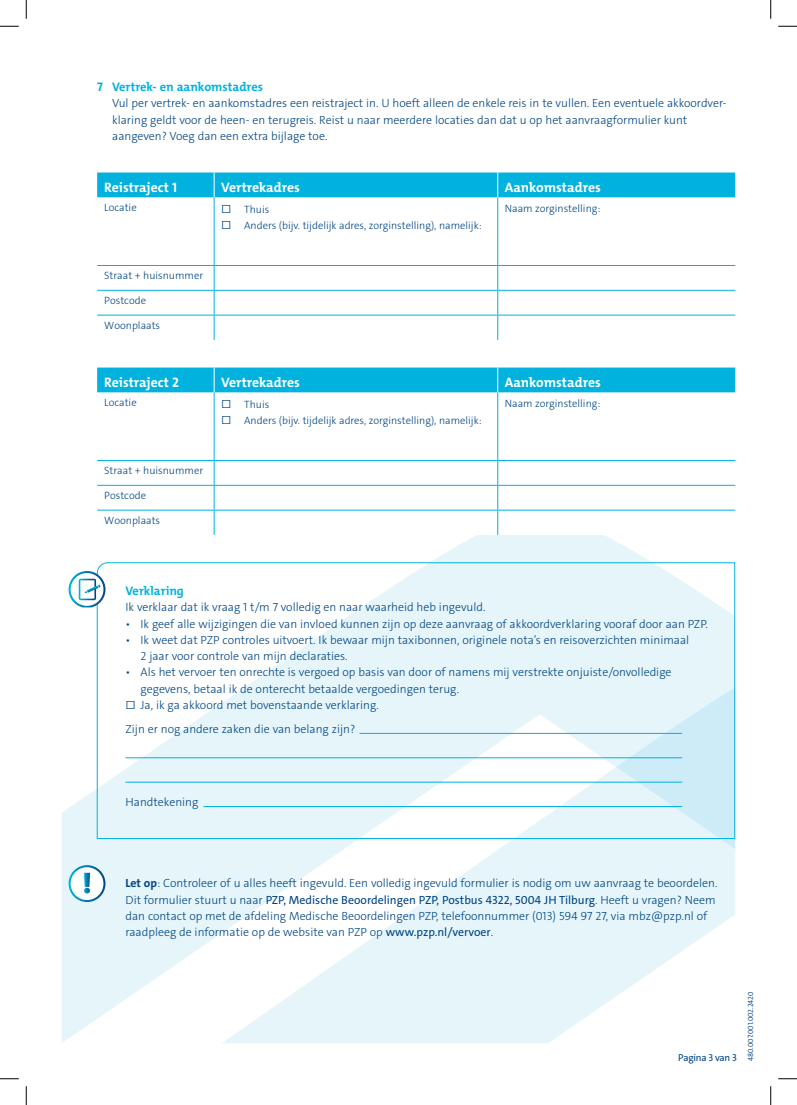
<style>
.page{position:relative;width:797px;height:1105px;background:#fff}
.page>*{position:absolute;margin:0;border:0;box-sizing:border-box;transform-origin:0 0}
.t1{font:700 13.75px "The Mix Os F";color:#fff}
.t2{font:700 12.5px "The Mix Os F";color:#00b2dd}
.t3{font:300 11.88px/16.2px "The Sans C4 s";color:#004583}
.t4{font:300 10.62px/16.2px "The Sans C4 s";color:#004583}
.t5{font:10px "The Sans C4 s";letter-spacing:-.02em;color:#004583}
.t6{font:300 7.5px "The Sans C4 s";color:#004583}
.s1{font-size:11.88px}
.s2{font-weight:700}
.s3{font-weight:400}
</style>
<div class="page">
<svg style="left:62px;top:535px;width:589px;height:508px;fill:#e5f5fa"></svg>
<svg style="left:222px;top:839px;width:513px;height:204px;fill:#e5f5fa"></svg>
<svg style="left:616px;top:839px;width:119px;height:10px"></svg>
<hr style="left:214px;top:197px;width:1px;height:68px;background:#00b2dd">
<hr style="left:497px;top:197px;width:1px;height:68px;background:#00b2dd">
<hr style="left:97px;top:265px;width:117px;height:1px;background:#00b2dd">
<hr style="left:214px;top:265px;width:284px;height:1px;background:#00b2dd">
<hr style="left:498px;top:265px;width:237px;height:1px;background:#00b2dd">
<hr style="left:97px;top:290px;width:117px;height:1px;background:#00b2dd">
<hr style="left:214px;top:290px;width:284px;height:1px;background:#00b2dd">
<hr style="left:498px;top:290px;width:237px;height:1px;background:#00b2dd">
<hr style="left:97px;top:315px;width:117px;height:1px;background:#00b2dd">
<hr style="left:214px;top:315px;width:284px;height:1px;background:#00b2dd">
<svg style="left:214px;top:266px;width:1px;height:74px"></svg>
<hr style="left:498px;top:315px;width:237px;height:1px;background:#00b2dd">
<svg style="left:497px;top:266px;width:1px;height:74px"></svg>
<div style="left:97px;top:172px;width:638px;height:25px;background:#00b2dd"></div>
<hr style="left:214px;top:392px;width:1px;height:68px;background:#00b2dd">
<hr style="left:497px;top:392px;width:1px;height:68px;background:#00b2dd">
<hr style="left:97px;top:460px;width:117px;height:1px;background:#00b2dd">
<hr style="left:214px;top:460px;width:284px;height:1px;background:#00b2dd">
<hr style="left:498px;top:460px;width:237px;height:1px;background:#00b2dd">
<hr style="left:97px;top:485px;width:117px;height:1px;background:#00b2dd">
<hr style="left:214px;top:485px;width:284px;height:1px;background:#00b2dd">
<hr style="left:498px;top:485px;width:237px;height:1px;background:#00b2dd">
<hr style="left:97px;top:510px;width:117px;height:1px;background:#00b2dd">
<hr style="left:214px;top:510px;width:284px;height:1px;background:#00b2dd">
<svg style="left:214px;top:461px;width:1px;height:74px"></svg>
<hr style="left:498px;top:510px;width:237px;height:1px;background:#00b2dd">
<svg style="left:497px;top:461px;width:1px;height:74px"></svg>
<div style="left:97px;top:367px;width:638px;height:25px;background:#00b2dd"></div>
<svg style="left:97px;top:562px;width:638px;height:277px"></svg>
<svg style="left:69px;top:571px;width:36px;height:36px"></svg>
<hr style="left:359px;top:733px;width:323px;height:1px;background:#00b2dd">
<hr style="left:125px;top:757px;width:557px;height:1px;background:#00b2dd">
<hr style="left:125px;top:782px;width:557px;height:1px;background:#00b2dd">
<hr style="left:203px;top:806px;width:479px;height:1px;background:#00b2dd">
<svg style="left:69px;top:865px;width:36px;height:37px"></svg>
<svg style="left:0;top:25px;width:19px;height:2px"></svg>
<svg style="left:778px;top:25px;width:19px;height:2px"></svg>
<svg style="left:0;top:1078px;width:19px;height:1px"></svg>
<svg style="left:778px;top:1078px;width:19px;height:1px"></svg>
<svg style="left:25px;top:0;width:2px;height:19px"></svg>
<svg style="left:25px;top:1086px;width:2px;height:19px"></svg>
<svg style="left:770px;top:0;width:1px;height:19px"></svg>
<svg style="left:770px;top:1086px;width:1px;height:19px"></svg>
<p class="t2" style="left:97px;top:79px;width:167px">7 Vertrek- en aankomstadres</p>
<p class="t3" style="left:112px;top:95px;width:616px">Vul per vertrek- en aankomstadres een reistraject in. U hoeft alleen de enkele reis in te vullen. Een eventuele akkoordver&shy;klaring geldt voor de heen- en terugreis. Reist u naar meerdere locaties dan dat u op het aanvraagformulier kunt aangeven? Voeg dan een extra bijlage toe.</p>
<p class="t1" style="left:104px;top:178px;width:74px">Reistraject 1</p>
<p class="t1" style="left:221px;top:178px;width:80px">Vertrekadres</p>
<p class="t1" style="left:505px;top:178px;width:97px">Aankomstadres</p>
<p class="t4" style="left:104px;top:199px;width:34px">Locatie</p>
<p class="t4" style="left:221px;top:202px;width:262px"><span class="s1">☐</span> Thuis<br><span class="s1">☐</span> Anders (bijv. tijdelijk adres, zorginstelling), namelijk:</p>
<p class="t4" style="left:505px;top:201px;width:97px">Naam zorginstelling:</p>
<p class="t4" style="left:104px;top:268px;width:100px">Straat + huisnummer</p>
<p class="t4" style="left:104px;top:292px;width:43px">Postcode</p>
<p class="t4" style="left:104px;top:317px;width:57px">Woonplaats</p>
<p class="t1" style="left:104px;top:373px;width:76px">Reistraject 2</p>
<p class="t1" style="left:221px;top:373px;width:80px">Vertrekadres</p>
<p class="t1" style="left:505px;top:373px;width:97px">Aankomstadres</p>
<p class="t4" style="left:104px;top:394px;width:34px">Locatie</p>
<p class="t4" style="left:221px;top:397px;width:262px"><span class="s1">☐</span> Thuis<br><span class="s1">☐</span> Anders (bijv. tijdelijk adres, zorginstelling), namelijk:</p>
<p class="t4" style="left:505px;top:396px;width:97px">Naam zorginstelling:</p>
<p class="t4" style="left:104px;top:463px;width:100px">Straat + huisnummer</p>
<p class="t4" style="left:104px;top:487px;width:43px">Postcode</p>
<p class="t4" style="left:104px;top:512px;width:57px">Woonplaats</p>
<p class="t2" style="left:125px;top:583px;width:60px">Verklaring</p>
<p class="t3" style="left:125px;top:599px;width:361px">Ik verklaar dat ik vraag 1 t/m 7 volledig en naar waarheid heb ingevuld.</p>
<p class="t3" style="left:125px;top:615px;width:584px">• Ik geef alle wijzigingen die van invloed kunnen zijn op deze aanvraag of akkoordverklaring vooraf door aan PZP.</p>
<p class="t3" style="left:140px;top:632px;width:550px;text-indent:-15px">• Ik weet dat PZP controles uitvoert. Ik bewaar mijn taxibonnen, originele nota’s en reisoverzichten minimaal<br>2 jaar voor controle van mijn declaraties.</p>
<p class="t3" style="left:125px;top:664px;width:547px">• Als het vervoer ten onrechte is vergoed op basis van door of namens mij verstrekte onjuiste/onvolledige</p>
<p class="t3" style="left:140px;top:680px;width:320px">gegevens, betaal ik de onterecht betaalde vergoedingen terug.</p>
<p class="t3" style="left:125px;top:697px;width:255px">☐ Ja, ik ga akkoord met bovenstaande verklaring.</p>
<p class="t3" style="left:125px;top:721px;width:231px">Zijn er nog andere zaken die van belang zijn?</p>
<p class="t3" style="left:125px;top:794px;width:74px">Handtekening</p>
<p class="t3" style="left:125px;top:875px;width:593px"><span class="s2">Let op</span>: Controleer of u alles heeft ingevuld. Een volledig ingevuld formulier is nodig om uw aanvraag te beoordelen.<br>Dit formulier stuurt u naar <span class="s3">PZP, Medische Beoordelingen PZP, Postbus 4322, 5004 JH Tilburg</span>. Heeft u vragen? Neem dan contact op met de afdeling Medische Beoordelingen PZP, telefoonnummer (013) 594 97 27, via mbz@pzp.nl of raadpleeg de informatie op de website van PZP op <span class="s3">www.pzp.nl/vervoer</span>.</p>
<p class="t5" style="left:678px;top:1051px;width:60px">Pagina 3 van 3</p>
<p class="t6" style="left:745px;top:1061px;width:71px;rotate:-90deg">480.007.001.002.2420</p>
</div>
